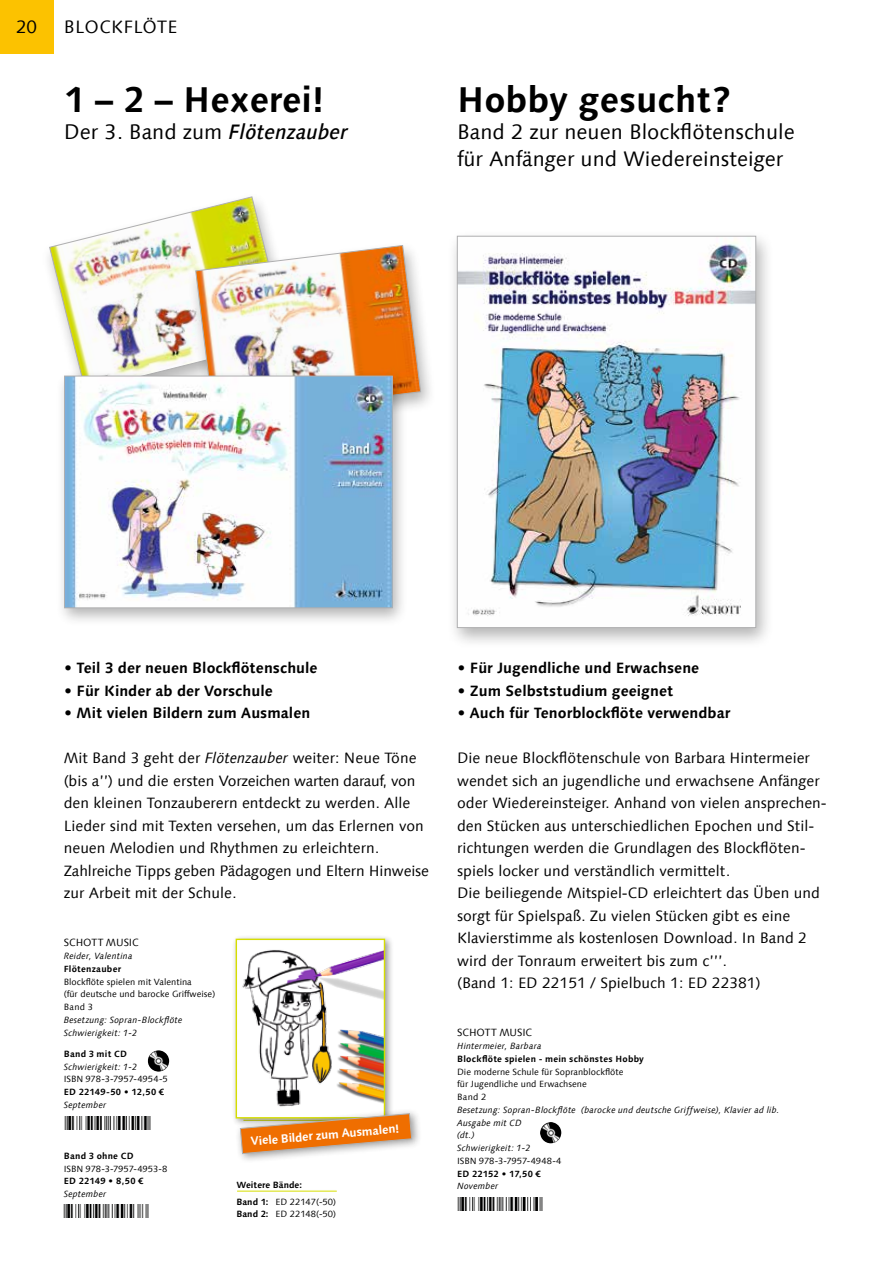
<style>
.page{position:relative;width:893px;height:1263px;background:#fff}
.page>*{position:absolute;margin:0;border:0;box-sizing:border-box;transform-origin:0 0}
.t1{font:700 36px "Linotype Syntax Com";color:#000}
.t2{font:21px/27px "Linotype Syntax Com";color:#000}
.t3{font:18px "Linotype Syntax Com";letter-spacing:.025em;color:#000}
.t4{font:15px/22.5px "Linotype Syntax Com";color:#000}
.t5{font:700 15px "Linotype Syntax Com";color:#000}
.t6{font:700 12px "Linotype Syntax Com";color:#fff}
.t7{font:10.5px "Linotype Syntax Com";letter-spacing:-.005em;color:#000}
.t8{font:italic 9px/12.8px "Linotype Syntax Com";letter-spacing:.015em;color:#000}
.t9{font:9px/12.8px "Linotype Syntax Com";color:#000}
.t10{font:700 9px "Linotype Syntax Com";letter-spacing:.025em;color:#000}
.t11{font:700 9px/17px "Linotype Syntax Com";color:#000}
.s1{font-weight:500;font-style:italic}
.s2{font-style:italic}
.s3{font-family:"Linotype Syntax Serif Com"}
.s4{font-weight:400}
.s5{font-weight:700}
</style>
<div class="page">
<img style="left:49px;top:196px;width:222px;height:174px">
<div style="left:187px;top:240px;width:249px;height:196px;background:#000;opacity:.3"></div>
<img style="left:195px;top:245px;width:226px;height:172px">
<div style="left:0;top:0;width:53px;height:53px;background:#fcc200"></div>
<img style="left:457px;top:1198px;width:85px;height:13px">
<div style="left:447px;top:229px;width:327px;height:420px;background:#000;opacity:.3"></div>
<img style="left:459px;top:238px;width:295px;height:388px">
<div style="left:457px;top:236px;width:299px;height:392px;border:1px solid #afafb0"></div>
<div style="left:55px;top:370px;width:353px;height:257px;background:#000;opacity:.3"></div>
<img style="left:66px;top:378px;width:324px;height:228px">
<div style="left:64px;top:376px;width:328px;height:232px;border:1px solid #afafb0"></div>
<img style="left:64px;top:1204px;width:85px;height:13px">
<img style="left:65px;top:1117px;width:85px;height:12px">
<img style="left:148px;top:1050px;width:21px;height:21px">
<img style="left:540px;top:1122px;width:21px;height:21px">
<div style="left:232px;top:935px;width:162px;height:192px;background:#000;opacity:.4"></div>
<img style="left:238px;top:941px;width:145px;height:167px">
<div style="left:236px;top:939px;width:149px;height:179px;border:1px solid #d6de00"></div>
<div style="left:235px;top:1108px;width:187px;height:56px;background:#000;opacity:.4"></div>
<svg style="left:240px;top:1113px;width:172px;height:41px;background:#e59b54"></svg>
<hr style="left:237px;top:1191px;width:100px;height:1px;background:#d6de00">
<p class="t3" style="left:16px;top:16px;width:23px">20</p>
<p class="t3" style="left:64px;top:16px;width:115px">BLOCKFLÖTE</p>
<h1 class="t1" style="left:64px;top:76px;width:262px">1 – 2 – Hexerei!</h1>
<h2 class="t2" style="left:64px;top:118px;width:286px">Der 3. Band zum <span class="s1">Flötenzauber</span></h2>
<h1 class="t1" style="left:457px;top:76px;width:275px">Hobby gesucht?</h1>
<h2 class="t2" style="left:457px;top:118px;width:339px">Band 2 zur neuen Blockflötenschule für Anfänger und Wiedereinsteiger</h2>
<p class="t5" style="left:64px;top:659px;width:255px">• Teil 3 der neuen Blockflötenschule</p>
<p class="t5" style="left:64px;top:681px;width:211px">• Für Kinder ab der Vorschule</p>
<p class="t5" style="left:64px;top:704px;width:248px">• Mit vielen Bildern zum Ausmalen</p>
<p class="t4" style="left:64px;top:747px;width:367px">Mit Band 3 geht der <span class="s2">Flötenzauber</span> weiter: Neue Töne (bis a<span class="s3">’’</span>) und die ersten Vorzeichen warten darauf, von den kleinen Tonzauberern entdeckt zu werden. Alle Lieder sind mit Texten versehen, um das Erlernen von neuen Melodien und Rhythmen zu erleichtern.<br>Zahlreiche Tipps geben Pädagogen und Eltern Hinweise zur Arbeit mit der Schule.</p>
<p class="t7" style="left:64px;top:936px;width:77px">SCHOTT MUSIC</p>
<p class="t8" style="left:64px;top:949px;width:70px">Reider, Valentina</p>
<p class="t10" style="left:64px;top:963px;width:59px">Flötenzauber</p>
<p class="t9" style="left:64px;top:975px;width:153px">Blockflöte spielen mit Valentina<br>(für deutsche und barocke Griffweise)<br>Band 3</p>
<p class="t8" style="left:64px;top:1013px;width:120px">Besetzung: Sopran-Blockflöte<br>Schwierigkeit: 1-2</p>
<p class="t10" style="left:64px;top:1048px;width:65px">Band 3 mit CD</p>
<p class="t8" style="left:64px;top:1060px;width:75px">Schwierigkeit: 1-2</p>
<p class="t9" style="left:64px;top:1073px;width:105px">ISBN 978-3-7957-4954-5</p>
<p class="t10" style="left:64px;top:1086px;width:102px">ED 22149-50 • 12,50 €</p>
<p class="t8" style="left:64px;top:1098px;width:44px">September</p>
<p class="t10" style="left:64px;top:1150px;width:71px">Band 3 ohne CD</p>
<p class="t9" style="left:64px;top:1162px;width:105px">ISBN 978-3-7957-4953-8</p>
<p class="t10" style="left:64px;top:1176px;width:81px">ED 22149 • 8,50 €</p>
<p class="t8" style="left:64px;top:1188px;width:44px">September</p>
<p class="t6" style="left:250px;top:1134px;width:151px;rotate:-5deg">Viele Bilder zum Ausmalen!</p>
<p class="t11" style="left:236px;top:1176px;width:101px">Weitere Bände:<br>Band 1: <span class="s4">ED 22147(-50)</span></p>
<p class="t9" style="left:236px;top:1208px;width:101px"><span class="s5">Band 2:</span> ED 22148(-50)</p>
<p class="t5" style="left:457px;top:659px;width:244px">• Für Jugendliche und Erwachsene</p>
<p class="t5" style="left:457px;top:681px;width:218px">• Zum Selbststudium geeignet</p>
<p class="t5" style="left:457px;top:704px;width:275px">• Auch für Tenorblockflöte verwendbar</p>
<p class="t4" style="left:457px;top:747px;width:371px">Die neue Blockflötenschule von Barbara Hintermeier wendet sich an jugendliche und erwachsene Anfänger oder Wiedereinsteiger. Anhand von vielen ansprechen&shy;den Stücken aus unterschiedlichen Epochen und Stil&shy;richtungen werden die Grundlagen des Blockflöten&shy;spiels locker und verständlich vermittelt.<br>Die beiliegende Mitspiel-CD erleichtert das Üben und sorgt für Spielspaß. Zu vielen Stücken gibt es eine Klavierstimme als kostenlosen Download. In Band 2 wird der Tonraum erweitert bis zum c<span class="s3">’’’</span>.<br>(Band 1: ED 22151 / Spielbuch 1: ED 22381)</p>
<p class="t7" style="left:457px;top:1026px;width:77px">SCHOTT MUSIC</p>
<p class="t8" style="left:457px;top:1039px;width:86px">Hintermeier, Barbara</p>
<p class="t10" style="left:457px;top:1053px;width:188px">Blockflöte spielen - mein schönstes Hobby</p>
<p class="t9" style="left:457px;top:1065px;width:168px">Die moderne Schule für Sopranblockflöte für Jugendliche und Erwachsene<br>Band 2</p>
<p class="t8" style="left:457px;top:1103px;width:324px">Besetzung: Sopran-Blockflöte (barocke und deutsche Griffweise), Klavier ad lib.<br>Ausgabe mit CD<br>(dt.)<br>Schwierigkeit: 1-2</p>
<p class="t9" style="left:457px;top:1154px;width:106px">ISBN 978-3-7957-4948-4</p>
<p class="t10" style="left:457px;top:1168px;width:85px">ED 22152 • 17,50 €</p>
<p class="t8" style="left:457px;top:1180px;width:43px">November</p>
</div>
